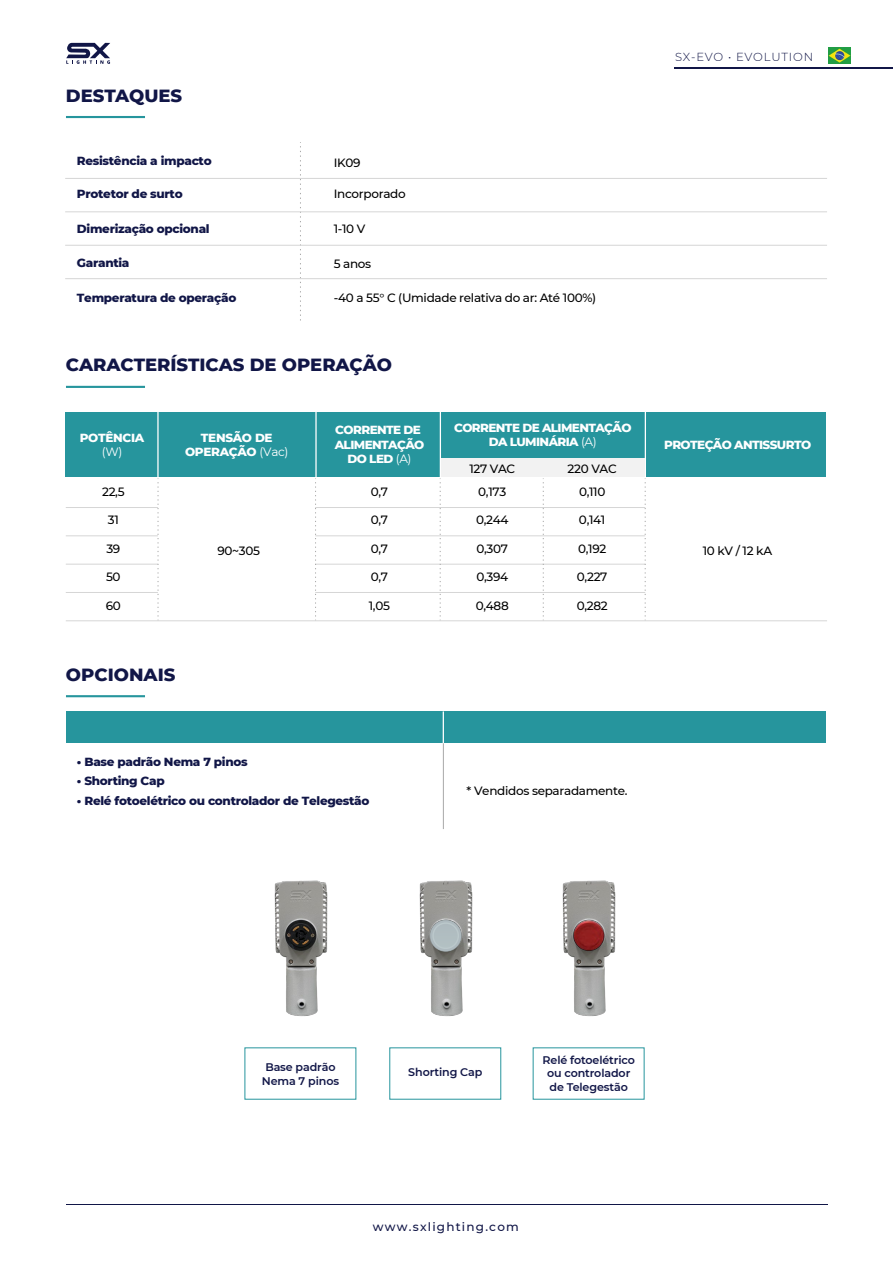
<style>
.page{position:relative;width:893px;height:1263px;background:#fff}
.page>*{position:absolute;margin:0;border:0;box-sizing:border-box;transform-origin:0 0}
.t1{font:800 18px "Montserrat";color:#111647}
.t2{font:500 12px "Montserrat";letter-spacing:-.025em;color:#000}
.t3{font:800 12px "Montserrat";letter-spacing:-.025em;color:#111647}
.t4{font:800 12px/14.4px "Montserrat";letter-spacing:-.05em;color:#fff;text-align:center}
.t5{font:800 12px/14.4px "Montserrat";letter-spacing:-.025em;color:#fff;text-align:center}
.t6{font:500 12px "Montserrat";letter-spacing:.1em;color:#111647}
.t7{font:12px "Montserrat";color:#fff}
.t8{font:300 11.7px "Montserrat";letter-spacing:.065em;color:#111647}
.t9{font:600 11.1px/13.2px "Montserrat";letter-spacing:-.01em;color:#111647;text-align:center}
.s1{font-weight:400}
</style>
<div class="page">
<hr style="left:66px;top:695px;width:79px;height:2px;background:#26959d">
<div style="left:66px;top:711px;width:759px;height:32px;background:#26959d"></div>
<hr style="left:443px;top:743px;width:1px;height:86px;background:#a8a8a8">
<hr style="left:443px;top:711px;width:1px;height:32px;background:#fff">
<hr style="left:66px;top:116px;width:79px;height:2px;background:#26959d">
<svg style="left:300px;top:142px;width:1px;height:178px"></svg>
<hr style="left:65px;top:245px;width:762px;height:1px;background:#d6d6d6">
<hr style="left:65px;top:178px;width:762px;height:1px;background:#d6d6d6">
<hr style="left:65px;top:278px;width:762px;height:1px;background:#d6d6d6">
<hr style="left:65px;top:212px;width:762px;height:1px;background:#d6d6d6">
<hr style="left:66px;top:386px;width:79px;height:2px;background:#26959d">
<svg style="left:66px;top:43px;width:44px;height:21px"></svg>
<img style="left:828px;top:47px;width:23px;height:17px">
<hr style="left:66px;top:1204px;width:761px;height:1px;background:#111647">
<hr style="left:674px;top:67px;width:219px;height:1px;background:#111647">
<img style="left:274px;top:880px;width:54px;height:137px">
<img style="left:419px;top:880px;width:54px;height:137px">
<svg style="left:430px;top:920px;width:32px;height:32px"></svg>
<div style="left:430px;top:920px;width:31px;height:31px;background:#aebabf;border-radius:50%"></div>
<div style="left:432px;top:922px;width:27px;height:27px;background:#b9c6c9;border-radius:50%"></div>
<div style="left:434px;top:924px;width:24px;height:24px;background:#b1bec1;border-radius:12px"></div>
<img style="left:562px;top:880px;width:54px;height:137px">
<img style="left:574px;top:920px;width:30px;height:31px;border-radius:15px">
<div style="left:66px;top:412px;width:760px;height:32px;background:#26959d"></div>
<div style="left:409px;top:426px;width:143px;height:51px;background:#26959d"></div>
<div style="left:66px;top:426px;width:346px;height:51px;background:#26959d"></div>
<div style="left:522px;top:426px;width:304px;height:51px;background:#26959d"></div>
<hr style="left:157px;top:412px;width:2px;height:65px;background:#fff">
<hr style="left:66px;top:507px;width:92px;height:1px;background:#d6d6d6">
<hr style="left:66px;top:535px;width:92px;height:1px;background:#d6d6d6">
<hr style="left:66px;top:564px;width:92px;height:1px;background:#d6d6d6">
<hr style="left:66px;top:592px;width:92px;height:1px;background:#d6d6d6">
<hr style="left:66px;top:620px;width:761px;height:1px;background:#d6d6d6">
<hr style="left:315px;top:507px;width:330px;height:1px;background:#d6d6d6">
<hr style="left:315px;top:535px;width:330px;height:1px;background:#d6d6d6">
<hr style="left:315px;top:564px;width:330px;height:1px;background:#d6d6d6">
<hr style="left:315px;top:592px;width:330px;height:1px;background:#d6d6d6">
<svg style="left:158px;top:478px;width:1px;height:142px"></svg>
<hr style="left:315px;top:412px;width:2px;height:65px;background:#fff">
<svg style="left:315px;top:478px;width:1px;height:142px"></svg>
<hr style="left:440px;top:412px;width:1px;height:65px;background:#fff">
<svg style="left:440px;top:478px;width:1px;height:142px"></svg>
<hr style="left:645px;top:412px;width:1px;height:65px;background:#fff">
<svg style="left:645px;top:478px;width:1px;height:142px"></svg>
<div style="left:441px;top:458px;width:102px;height:19px;background:#f2f2f2"></div>
<div style="left:544px;top:458px;width:101px;height:19px;background:#f2f2f2"></div>
<svg style="left:543px;top:478px;width:1px;height:142px"></svg>
<h1 class="t1" style="left:66px;top:82px;width:118px">DESTAQUES</h1>
<p class="t3" style="left:77px;top:152px;width:136px">Resistência a impacto</p>
<p class="t3" style="left:77px;top:185px;width:107px">Protetor de surto</p>
<p class="t3" style="left:77px;top:220px;width:134px">Dimerização opcional</p>
<p class="t2" style="left:334px;top:154px;width:28px">IK09</p>
<p class="t2" style="left:334px;top:185px;width:73px">Incorporado</p>
<p class="t2" style="left:334px;top:221px;width:33px">1-10 V</p>
<p class="t3" style="left:77px;top:254px;width:54px">Garantia</p>
<p class="t2" style="left:334px;top:255px;width:39px">5 anos</p>
<p class="t3" style="left:77px;top:288px;width:161px">Temperatura de operação</p>
<p class="t2" style="left:334px;top:289px;width:264px">-40 a 55° C (Umidade relativa do ar: Até 100%)</p>
<h1 class="t1" style="left:66px;top:352px;width:327px">CARACTERÍSTICAS DE OPERAÇÃO</h1>
<p class="t8" style="left:675px;top:49px;width:140px">SX-EVO • EVOLUTION</p>
<p class="t5" style="left:80px;top:430px;width:66px">POTÊNCIA</p>
<p class="t7" style="left:102px;top:444px;width:22px">(W)</p>
<p class="t2" style="left:102px;top:483px;width:24px">22,5</p>
<p class="t2" style="left:108px;top:512px;width:13px">31</p>
<p class="t2" style="left:106px;top:540px;width:15px">39</p>
<p class="t2" style="left:106px;top:569px;width:16px">50</p>
<p class="t2" style="left:106px;top:597px;width:17px">60</p>
<p class="t4" style="left:454px;top:419px;width:179px">CORRENTE DE ALIMENTAÇÃO<br>DA LUMINÁRIA <span class="s1">(A)</span></p>
<p class="t2" style="left:478px;top:483px;width:30px">0,173</p>
<p class="t2" style="left:476px;top:512px;width:34px">0,244</p>
<p class="t2" style="left:476px;top:540px;width:33px">0,307</p>
<p class="t2" style="left:476px;top:569px;width:33px">0,394</p>
<p class="t2" style="left:476px;top:597px;width:35px">0,488</p>
<p class="t5" style="left:185px;top:430px;width:105px">TENSÃO DE<br>OPERAÇÃO <span class="s1">(Vac)</span></p>
<p class="t4" style="left:335px;top:422px;width:91px">CORRENTE DE<br>ALIMENTAÇÃO<br>DO LED <span class="s1">(A)</span></p>
<p class="t4" style="left:664px;top:437px;width:149px">PROTEÇÃO ANTISSURTO</p>
<p class="t2" style="left:469px;top:460px;width:47px">127 VAC</p>
<p class="t2" style="left:568px;top:460px;width:51px">220 VAC</p>
<p class="t2" style="left:579px;top:483px;width:28px">0,110</p>
<p class="t2" style="left:579px;top:512px;width:28px">0,141</p>
<p class="t2" style="left:578px;top:540px;width:30px">0,192</p>
<p class="t2" style="left:577px;top:569px;width:32px">0,227</p>
<p class="t2" style="left:577px;top:597px;width:33px">0,282</p>
<p class="t2" style="left:371px;top:483px;width:19px">0,7</p>
<p class="t2" style="left:371px;top:512px;width:19px">0,7</p>
<p class="t2" style="left:371px;top:540px;width:19px">0,7</p>
<p class="t2" style="left:371px;top:569px;width:19px">0,7</p>
<p class="t2" style="left:369px;top:597px;width:23px">1,05</p>
<p class="t2" style="left:217px;top:543px;width:44px">90~305</p>
<p class="t2" style="left:703px;top:543px;width:71px">10 kV / 12 kA</p>
<h1 class="t1" style="left:66px;top:661px;width:111px">OPCIONAIS</h1>
<p class="t3" style="left:77px;top:753px;width:172px">• Base padrão Nema 7 pinos</p>
<p class="t3" style="left:77px;top:772px;width:89px">• Shorting Cap</p>
<p class="t3" style="left:77px;top:792px;width:294px">• Relé fotoelétrico ou controlador de Telegestão</p>
<p class="t2" style="left:467px;top:782px;width:162px">* Vendidos separadamente.</p>
<p class="t9" style="left:262px;top:1060px;width:79px">Base padrão<br>Nema 7 pinos</p>
<p class="t9" style="left:542px;top:1053px;width:94px">Relé fotoelétrico ou controlador de Telegestão</p>
<p class="t9" style="left:408px;top:1065px;width:76px">Shorting Cap</p>
<p class="t6" style="left:373px;top:1219px;width:147px">www.sxlighting.com</p>
</div>
